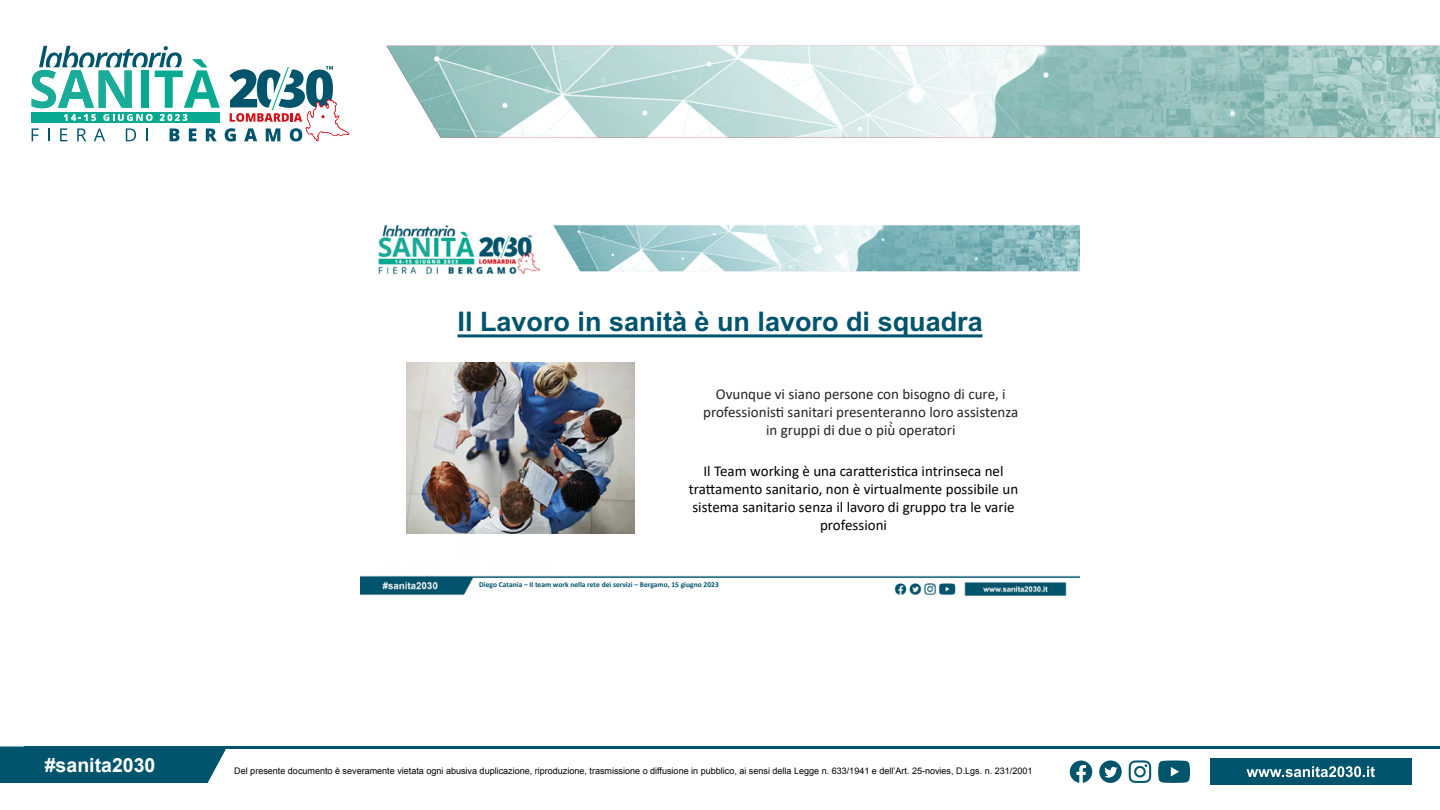
<style>
.page{position:relative;width:1440px;height:810px;background:#fff}
.page>*{position:absolute;margin:0;border:0;box-sizing:border-box;transform-origin:0 0}
.t1{font:700 27px "Arial";color:#00546c}
.t2{font:700 19.5px "Arial";color:#fff}
.t3{font:15px/18px "Calibri";color:#000;text-align:center}
.t4{font:15px/18px "Calibri";color:#232323;text-align:center}
.t5{font:9px "Arial";color:#000}
.t6{font:700 7.5px "Calibri";color:#00546c}
</style>
<div class="page">
<img style="left:386px;top:46px;width:1054px;height:92px">
<svg style="left:32px;top:46px;width:317px;height:95px"></svg>
<div style="left:0;top:746px;width:226px;height:37px;background:#00546b"></div>
<div style="left:1210px;top:759px;width:201px;height:26px;background:#00546b"></div>
<hr style="left:24px;top:746px;width:1416px;height:3px;background:#00546b">
<svg style="left:1247px;top:766px;width:128px;height:11px"></svg>
<svg style="left:1129px;top:760px;width:22px;height:23px"></svg>
<svg style="left:1158px;top:760px;width:32px;height:23px"></svg>
<svg style="left:1070px;top:761px;width:22px;height:22px"></svg>
<svg style="left:1099px;top:760px;width:23px;height:23px"></svg>
<img style="left:360px;top:224px;width:720px;height:372px">
<svg style="left:457px;top:334px;width:525px;height:3px;background:#236b80"></svg>
<img style="left:406px;top:362px;width:229px;height:171px">
<h2 class="t2" style="left:45px;top:752px;width:112px">#sanita2030</h2>
<h1 class="t1" style="left:458px;top:303px;width:527px">Il Lavoro in sanità è un lavoro di squadra</h1>
<h3 class="t4" style="left:703px;top:384px;width:317px">Ovunque vi siano persone con bisogno di cure, i professionis4 sanitari presenteranno loro assistenza in gruppi di due o più̀operatori</h3>
<h3 class="t3" style="left:689px;top:462px;width:331px">Il Team working è una cara@eris4ca intrinseca nel tra@amento sanitario, non è virtualmente possibile un sistema sanitario senza il lavoro di gruppo tra le varie professioni</h3>
<p class="t6" style="left:479px;top:579px;width:241px">Diego Catania – Il team work nella rete dei servizi – Bergamo, 15 giugno 2023</p>
<p class="t5" style="left:234px;top:765px;width:800px">Del presente documento è severamente vietata ogni abusiva duplicazione, riproduzione, trasmissione o diffusione in pubblico, ai sensi della Legge n. 633/1941 e dell’Art. 25-novies, D.Lgs. n. 231/2001</p>
</div>
